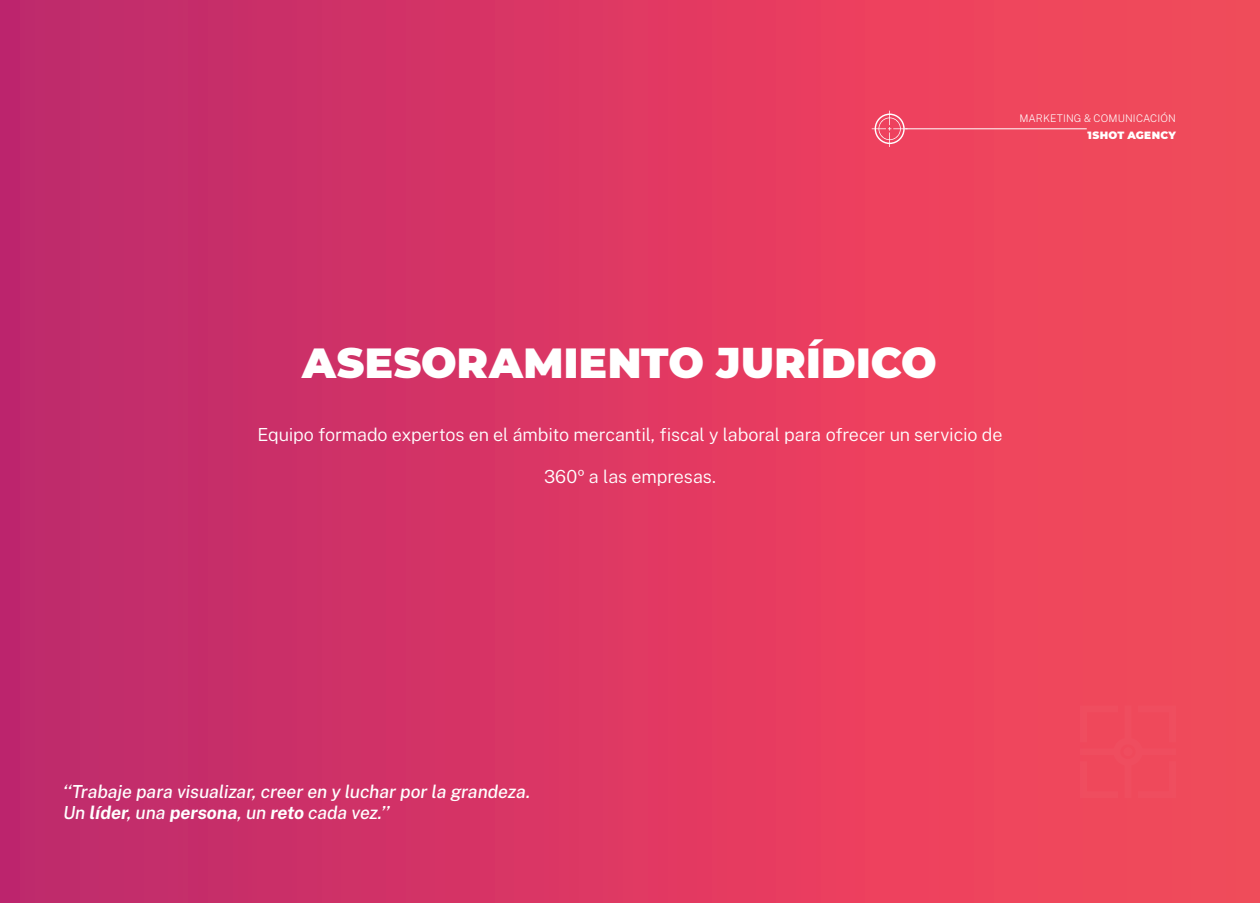
<style>
.page{position:relative;width:1260px;height:903px;background:#fff}
.page>*{position:absolute;margin:0;border:0;box-sizing:border-box;transform-origin:0 0}
.t1{font:900 42px "Montserrat";letter-spacing:.01em;color:#fff}
.t2{font:300 18px "Public Sans";letter-spacing:-.01em;color:#fff}
.t3{font:italic 500 18px "Public Sans";letter-spacing:-.01em;color:#fff}
.t4{font:200 10.5px "Public Sans";letter-spacing:.015em;color:#fff}
.t5{font:900 10.5px "Montserrat";letter-spacing:.025em;color:#fff}
.s1{font-weight:700}
</style>
<div class="page">
<div style="left:0;top:0;width:1260px;height:903px;background:linear-gradient(to right,#bf276d,#f94b59)"></div>
<div style="left:1080px;top:705px;width:96px;height:93px;background:#ef495b"></div>
<div style="left:1123px;top:747px;width:10px;height:9px;background:#ef4d5f;border-radius:50%"></div>
<svg style="left:872px;top:111px;width:36px;height:36px"></svg>
<hr style="left:905px;top:128px;width:182px;height:1px;background:#fff">
<hr style="left:1259px;top:0;width:1px;height:903px;background:#ef4c5a">
<p class="t4" style="left:1019px;top:111px;width:158px">MARKETING &amp; COMUNICACIÓN</p>
<p class="t5" style="left:1088px;top:127px;width:90px">1SHOT AGENCY</p>
<p class="t1" style="left:302px;top:332px;width:636px">ASESORAMIENTO JURÍDICO</p>
<p class="t2" style="left:258px;top:421px;width:746px">Equipo formado expertos en el ámbito mercantil, fiscal y laboral para ofrecer un servicio de</p>
<p class="t2" style="left:544px;top:463px;width:173px">360º a las empresas.</p>
<p class="t3" style="left:63px;top:780px;width:469px">‘‘Trabaje para visualizar, creer en y luchar por la grandeza.</p>
<p class="t3" style="left:63px;top:801px;width:328px">Un <span class="s1">líder</span>, una <span class="s1">persona</span>, un <span class="s1">reto</span> cada vez.’’</p>
</div>
